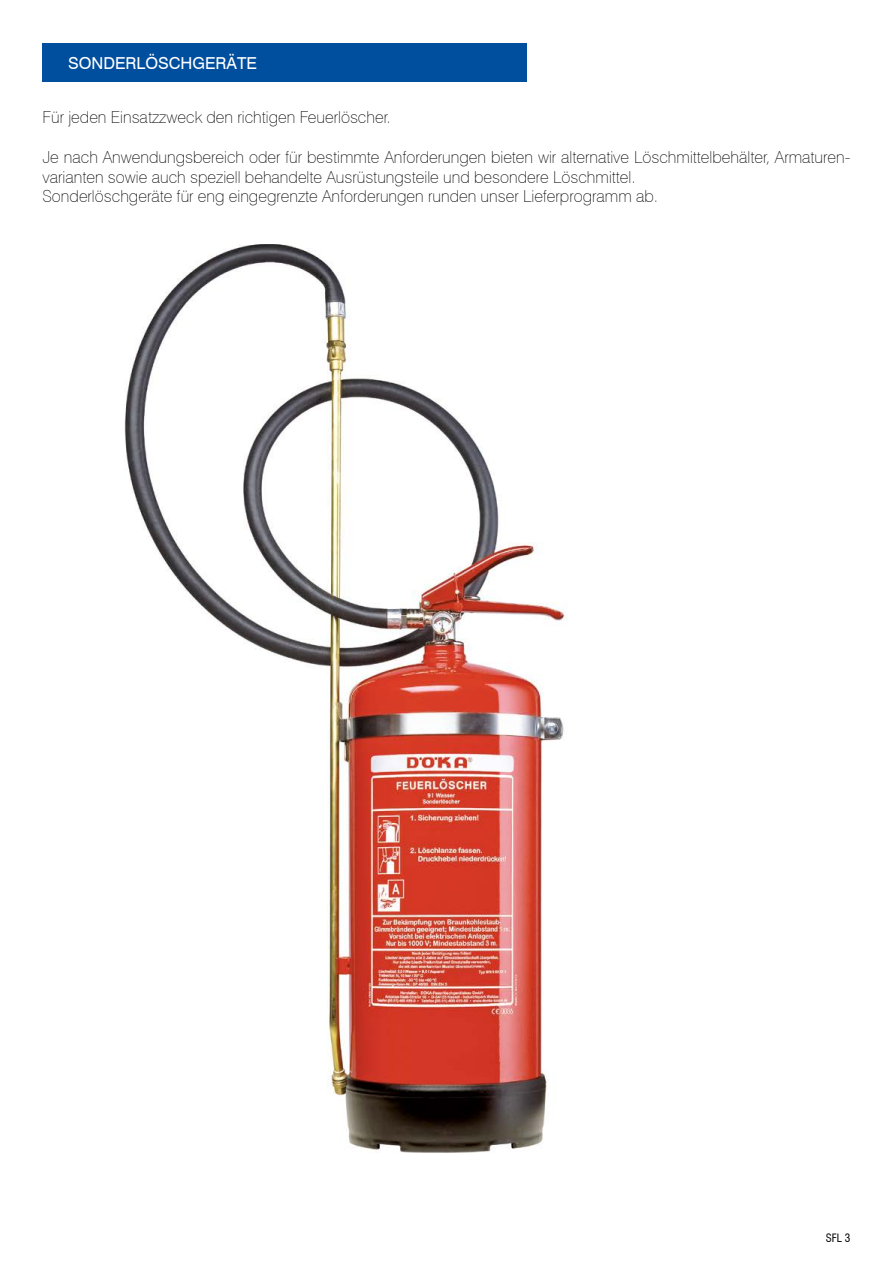
<style>
.page{position:relative;width:893px;height:1263px;background:#fff}
.page>*{position:absolute;margin:0;border:0;box-sizing:border-box;transform-origin:0 0}
.Fließtext{font:100 16.5px/19.8px "Swiss 721 BT";color:#000}
.Highlights_Überschri{font:16.5px "Swiss 721 BT";color:#fff}
.t1{font:condensed 11.25px "Swiss 721 BT";color:#000}
</style>
<div class="page">
<img style="left:125px;top:244px;width:443px;height:908px">
<div style="left:43px;top:43px;width:484px;height:38px;background:#004e9e"></div>
<p class="Highlights_Überschri" style="left:68px;top:53px;width:190px">SONDERLÖSCHGERÄTE</p>
<p class="Fließtext" style="left:43px;top:107px;width:350px">Für jeden Einsatzzweck den richtigen Feuerlöscher.</p>
<p class="Fließtext" style="left:43px;top:147px;width:809px">Je nach Anwendungsbereich oder für bestimmte Anforderungen bieten wir alternative Löschmittelbehälter, Armaturen&shy;varianten sowie auch speziell behandelte Ausrüstungsteile und besondere Löschmittel.</p>
<p class="Fließtext" style="left:43px;top:186px;width:617px">Sonderlöschgeräte für eng eingegrenzte Anforderungen runden unser Lieferprogramm ab.</p>
<p class="t1" style="left:826px;top:1231px;width:26px">SFL 3</p>
</div>
